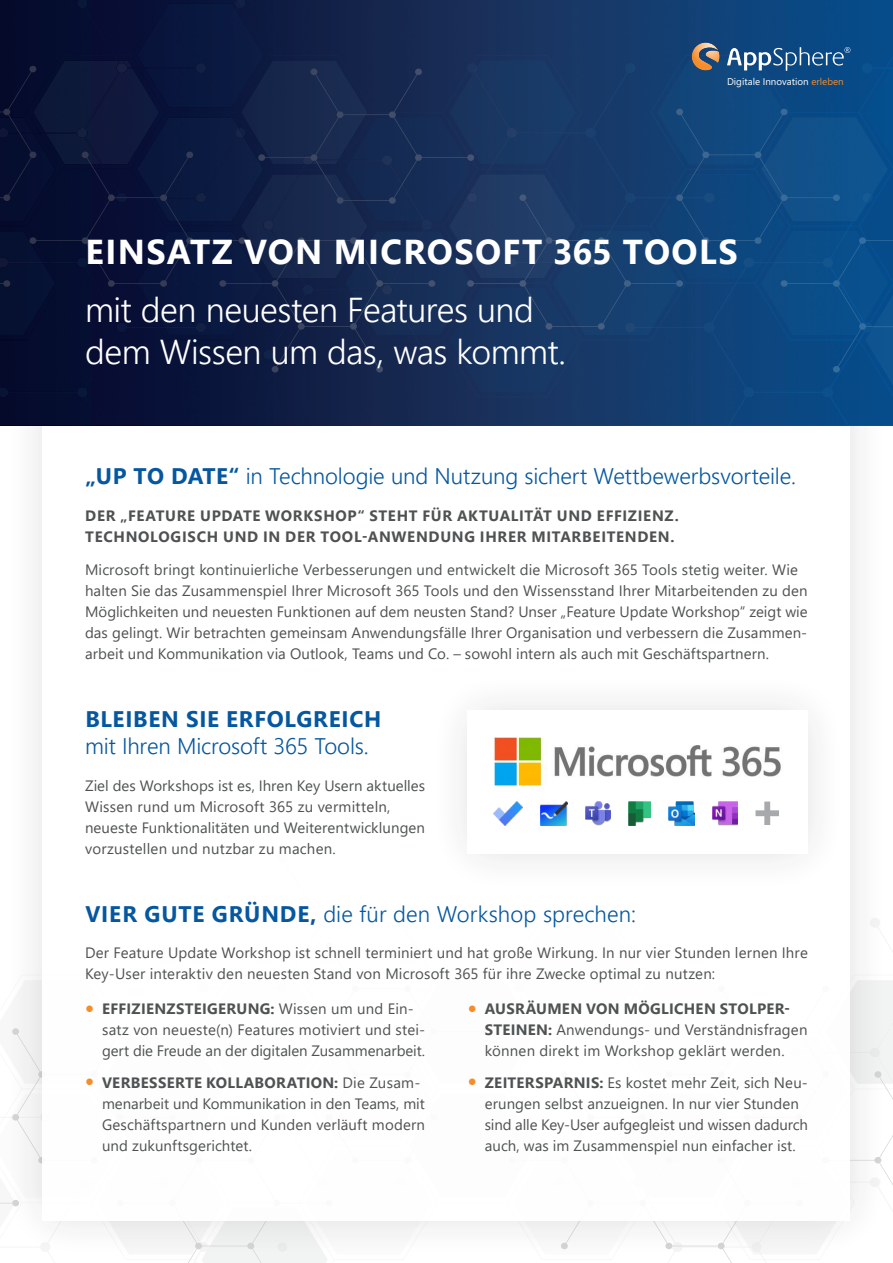
<style>
.page{position:relative;width:893px;height:1263px;background:#f8f8f8}
.page>*{position:absolute;margin:0;border:0;box-sizing:border-box;transform-origin:0 0}
.t1{font:300 34.5px/41.4px "Segoe UI";letter-spacing:-.015em;color:#fff}
.t2{font:700 34.5px "Segoe UI";letter-spacing:.04em;color:#fff}
.t3{font:300 22.5px "Segoe UI";letter-spacing:-.005em;color:#05579f}
.t4{font:700 22.5px "Segoe UI";letter-spacing:.035em;color:#05579f}
.t5{font:15px/21px "Segoe UI";letter-spacing:.005em;color:#4f5252}
.t6{font:700 15px/21px "Segoe UI";letter-spacing:.045em;color:#4f5252}
.t7{font:9.75px "Segoe UI";color:#fff}
.s1{color:#f68d2a}
.s2{font-weight:700}
.s3{color:#f68d2b}
.s4{font-weight:700;color:#f68d2b}
</style>
<div class="page">
<div style="left:43px;top:43px;width:807px;height:1177px;background:#fff"></div>
<svg style="left:0;top:0;width:893px;height:425px;background:#112c58"></svg>
<div style="left:424px;top:667px;width:427px;height:230px;background:#fff"></div>
<img style="left:493px;top:738px;width:288px;height:48px">
<img style="left:712px;top:801px;width:25px;height:24px">
<img style="left:668px;top:801px;width:26px;height:24px">
<img style="left:629px;top:801px;width:21px;height:24px">
<img style="left:585px;top:801px;width:25px;height:24px">
<img style="left:541px;top:801px;width:26px;height:24px">
<img style="left:493px;top:801px;width:30px;height:24px">
<svg style="left:755px;top:801px;width:24px;height:24px"></svg>
<p class="t7" style="left:727px;top:77px;width:118px">Digitale Innovation <span class="s1">erleben</span></p>
<h1 class="t2" style="left:86px;top:238px;width:653px">EINSATZ VON MICROSOFT 365 TOOLS</h1>
<h1 class="t1" style="left:85px;top:293px;width:482px">mit den neuesten Features und dem Wissen um das, was kommt.</h1>
<h2 class="t3" style="left:85px;top:467px;width:712px"><span class="s2">„UP TO DATE“</span> in Technologie und Nutzung sichert Wettbewerbsvorteile.</h2>
<p class="t6" style="left:85px;top:506px;width:595px">DER „FEATURE UPDATE WORKSHOP“ STEHT FÜR AKTUALITÄT UND EFFIZIENZ.<br>TECHNOLOGISCH UND IN DER TOOL-ANWENDUNG IHRER MITARBEITENDEN.</p>
<p class="t5" style="left:85px;top:561px;width:724px">Microsoft bringt kontinuierliche Verbesserungen und entwickelt die Microsoft 365 Tools stetig weiter. Wie halten Sie das Zusammenspiel Ihrer Microsoft 365 Tools und den Wissensstand Ihrer Mitarbeitenden zu den Möglichkeiten und neuesten Funktionen auf dem neusten Stand? Unser „Feature Update Workshop“ zeigt wie das gelingt. Wir betrachten gemeinsam Anwendungsfälle Ihrer Organisation und verbessern die Zusammen&shy;arbeit und Kommunikation via Outlook, Teams und Co. – sowohl intern als auch mit Geschäftspartnern.</p>
<h2 class="t4" style="left:85px;top:710px;width:298px">BLEIBEN SIE ERFOLGREICH</h2>
<h2 class="t3" style="left:85px;top:737px;width:285px">mit Ihren Microsoft 365 Tools.</h2>
<p class="t5" style="left:85px;top:777px;width:342px">Ziel des Workshops ist es, Ihren Key Usern aktuelles Wissen rund um Microsoft 365 zu vermitteln, neueste Funktionalitäten und Weiterentwicklungen vorzustellen und nutzbar zu machen.</p>
<h2 class="t3" style="left:85px;top:905px;width:552px"><span class="s2">VIER GUTE GRÜNDE,</span> die für den Workshop sprechen:</h2>
<p class="t5" style="left:85px;top:943px;width:724px">Der Feature Update Workshop ist schnell terminiert und hat große Wirkung. In nur vier Stunden lernen Ihre<br>Key-User interaktiv den neuesten Stand von Microsoft 365 für ihre Zwecke optimal zu nutzen:</p>
<p class="t5" style="left:102px;top:1000px;width:325px;text-indent:-17px"><span class="s3">●</span> <span class="s2">EFFIZIENZSTEIGERUNG:</span> Wissen um und Ein&shy;satz von neueste(n) Features motiviert und stei&shy;gert die Freude an der digitalen Zusammenarbeit.</p>
<p class="t5" style="left:102px;top:1073px;width:324px;text-indent:-17px"><span class="s3">●</span> <span class="s2">VERBESSERTE KOLLABORATION:</span> Die Zusam&shy;menarbeit und Kommunikation in den Teams, mit Geschäftspartnern und Kunden verläuft modern und zukunftsgerichtet.</p>
<p class="t5" style="left:485px;top:1000px;width:324px;text-indent:-17px"><span class="s4">●</span> <span class="s2">AUSRÄUMEN VON MÖGLICHEN STOLPER-<br>STEINEN:</span> Anwendungs- und Verständnisfragen können direkt im Workshop geklärt werden.</p>
<p class="t5" style="left:485px;top:1073px;width:325px;text-indent:-17px"><span class="s3">●</span> <span class="s2">ZEITERSPARNIS:</span> Es kostet mehr Zeit, sich Neu&shy;erungen selbst anzueignen. In nur vier Stunden sind alle Key-User aufgegleist und wissen dadurch auch, was im Zusammenspiel nun einfacher ist.</p>
</div>
